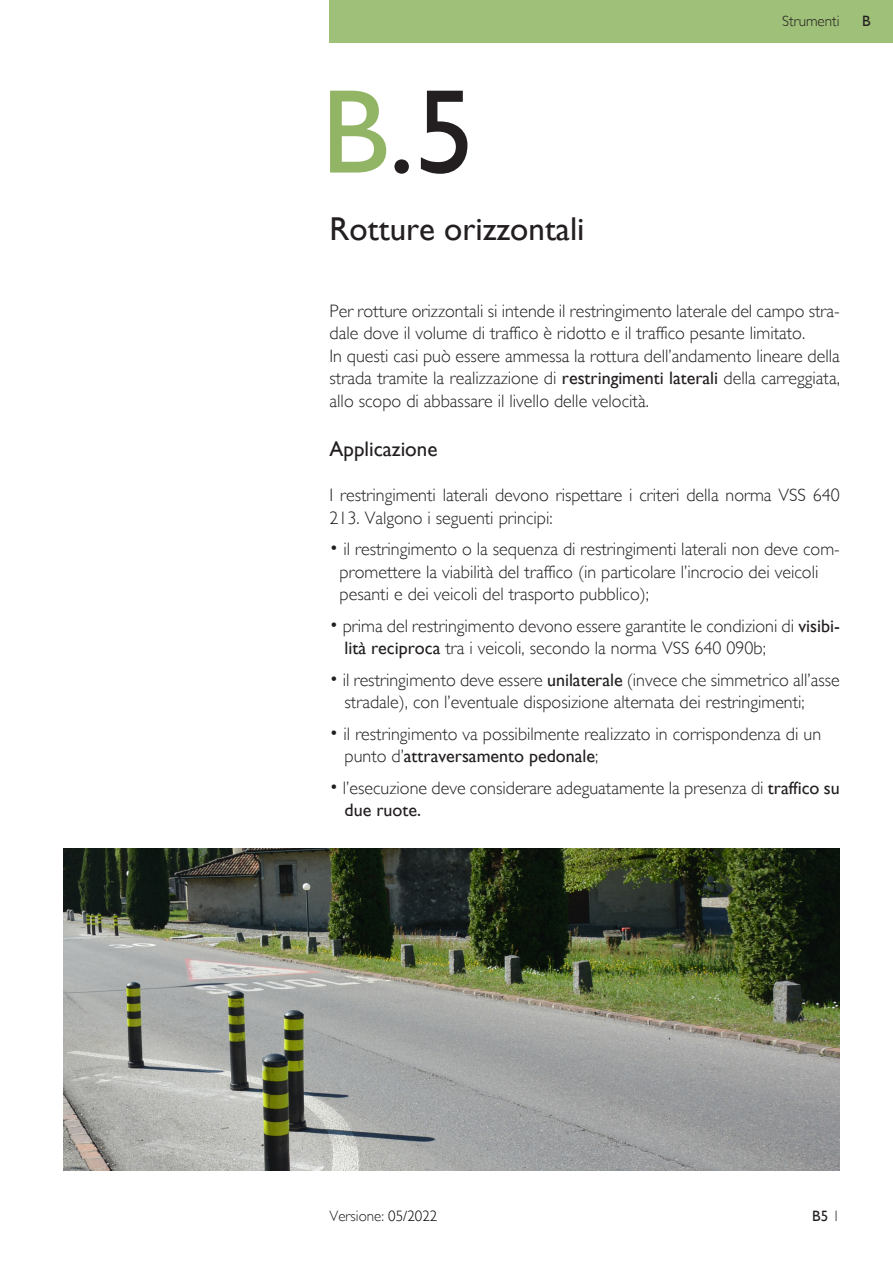
<style>
.page{position:relative;width:893px;height:1263px;background:#fff}
.page>*{position:absolute;margin:0;border:0;box-sizing:border-box;transform-origin:0 0}
.Numeri{font:120px "Gill Sans";color:#231f20}
.Numeri-2{font:33px "Gill Sans";color:#231f20}
.Numeri-3{font:21px "Gill Sans";color:#231f20}
.Numeri-4{font:300 18px/22.5px "Gill Sans";color:#231f20}
.Numeri-5{font:18px "Gill Sans";color:#231f20}
.t1{font:300 15px "Gill Sans";color:#231f20}
.t2{font:15px "Gill Sans";color:#231f20}
.s1{color:#92b465}
.s2{font-weight:400}
.s3{font-weight:300}
.s4{color:#000}
</style>
<div class="page">
<div style="left:330px;top:0;width:563px;height:43px;background:#9fc078"></div>
<img style="left:64px;top:848px;width:776px;height:322px">
<p class="Numeri" style="left:321px;top:62px;width:155px"><span class="s1">B</span>.5</p>
<p class="Numeri-2" style="left:330px;top:210px;width:256px">Rotture orizzontali</p>
<p class="t1" style="left:782px;top:13px;width:59px">Strumenti</p>
<p class="t2" style="left:862px;top:12px;width:10px">B</p>
<p class="Numeri-4" style="left:330px;top:299px;width:512px">Per rotture orizzontali si intende il restringimento laterale del campo stra&shy;dale dove il volume di traffico è ridotto e il traffico pesante limitato.</p>
<p class="Numeri-4" style="left:330px;top:344px;width:512px;text-align:justify">In questi casi può essere ammessa la rottura dell’andamento lineare della strada tramite la realizzazione di <span class="s2">restringimenti laterali</span> della carreggiata, allo scopo di abbassare il livello delle velocità.</p>
<p class="Numeri-3" style="left:330px;top:437px;width:109px">Applicazione</p>
<p class="Numeri-4" style="left:330px;top:484px;width:512px">I restringimenti laterali devono rispettare i criteri della norma VSS 640<br>213. Valgono i seguenti principi:</p>
<p class="Numeri-4" style="left:330px;top:538px;width:512px">• il restringimento o la sequenza di restringimenti laterali non deve com-</p>
<p class="Numeri-4" style="left:340px;top:560px;width:480px">promettere la viabilità del traffico (in particolare l’incrocio dei veicoli</p>
<p class="Numeri-4" style="left:340px;top:583px;width:311px">pesanti e dei veicoli del trasporto pubblico);</p>
<p class="Numeri-4" style="left:330px;top:614px;width:512px">• prima del restringimento devono essere garantite le condizioni di <span class="s2">visibi-</span></p>
<p class="Numeri-4" style="left:345px;top:637px;width:423px"><span class="s2">lità reciproca</span> tra i veicoli, secondo la norma VSS 640 090b;</p>
<p class="Numeri-4" style="left:330px;top:668px;width:512px">• il restringimento deve essere <span class="s2">unilaterale</span> (invece che simmetrico all’asse</p>
<p class="Numeri-4" style="left:345px;top:691px;width:462px">stradale), con l’eventuale disposizione alternata dei restringimenti;</p>
<p class="Numeri-4" style="left:330px;top:722px;width:493px">• il restringimento va possibilmente realizzato in corrispondenza di un</p>
<p class="Numeri-5" style="left:345px;top:745px;width:255px"><span class="s3">punto d’</span>attraversamento pedonale<span class="s3">;</span></p>
<p class="Numeri-4" style="left:330px;top:776px;width:512px">• l’esecuzione deve considerare adeguatamente la presenza di <span class="s2">traffico su</span></p>
<p class="Numeri-5" style="left:345px;top:799px;width:78px">due ruote.</p>
<p class="t1" style="left:330px;top:1207px;width:109px">Versione: <span class="s4">05/2022</span></p>
<p class="t2" style="left:812px;top:1207px;width:29px">B5 <span class="s3">1</span></p>
</div>
